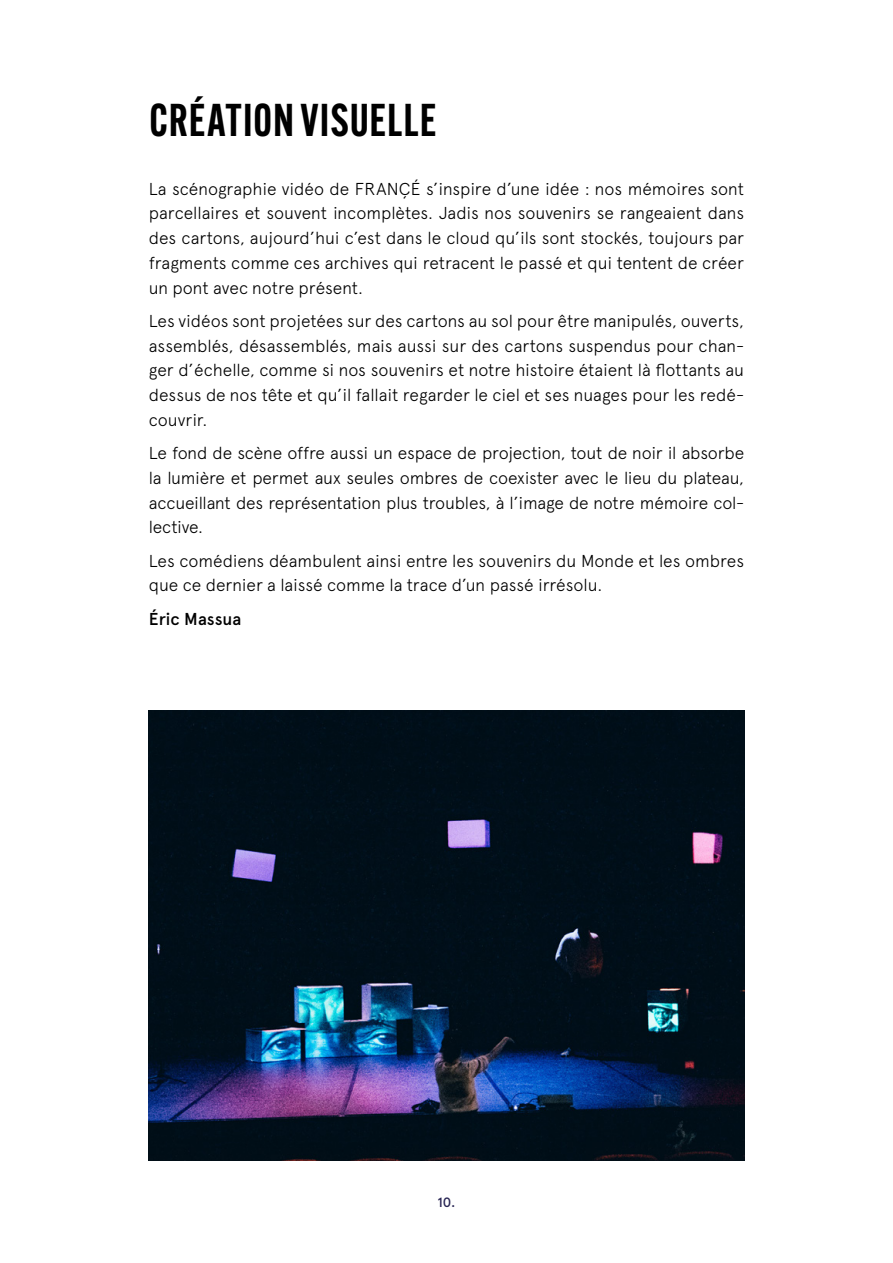
<style>
.page{position:relative;width:893px;height:1263px;background:#fff}
.page>*{position:absolute;margin:0;border:0;box-sizing:border-box;transform-origin:0 0}
.t1{font:600 45px "Alternate Gothic Cond ATF";letter-spacing:.025em;color:#000}
.t2{font:300 17.25px/24.8px "Apercu Pro";letter-spacing:-.005em;color:#000;text-align:justify}
.t3{font:500 17.25px "Apercu Pro";color:#000}
.t4{font:500 13.5px "Apercu Pro";color:#272453}
</style>
<div class="page">
<img style="left:149px;top:710px;width:595px;height:451px">
<h1 class="t1" style="left:149px;top:91px;width:289px">CRÉATION VISUELLE</h1>
<p class="t2" style="left:149px;top:175px;width:597px">La scénographie vidéo de FRANÇÉ s’inspire d’une idée : nos mémoires sont parcellaires et souvent incomplètes. Jadis nos souvenirs se rangeaient dans des cartons, aujourd’hui c’est dans le cloud qu’ils sont stockés, toujours par fragments comme ces archives qui retracent le passé et qui tentent de créer un pont avec notre présent.</p>
<p class="t2" style="left:149px;top:307px;width:597px">Les vidéos sont projetées sur des cartons au sol pour être manipulés, ouverts, assemblés, désassemblés, mais aussi sur des cartons suspendus pour chan&shy;ger d’échelle, comme si nos souvenirs et notre histoire étaient là flottants au dessus de nos tête et qu’il fallait regarder le ciel et ses nuages pour les redé&shy;couvrir.</p>
<p class="t2" style="left:149px;top:439px;width:597px">Le fond de scène offre aussi un espace de projection, tout de noir il absorbe la lumière et permet aux seules ombres de coexister avec le lieu du plateau, accueillant des représentation plus troubles, à l’image de notre mémoire col&shy;lective.</p>
<p class="t2" style="left:149px;top:547px;width:597px">Les comédiens déambulent ainsi entre les souvenirs du Monde et les ombres que ce dernier a laissé comme la trace d’un passé irrésolu.</p>
<p class="t3" style="left:149px;top:606px;width:94px">Éric Massua</p>
<p class="t4" style="left:437px;top:1192px;width:20px">10.</p>
</div>
